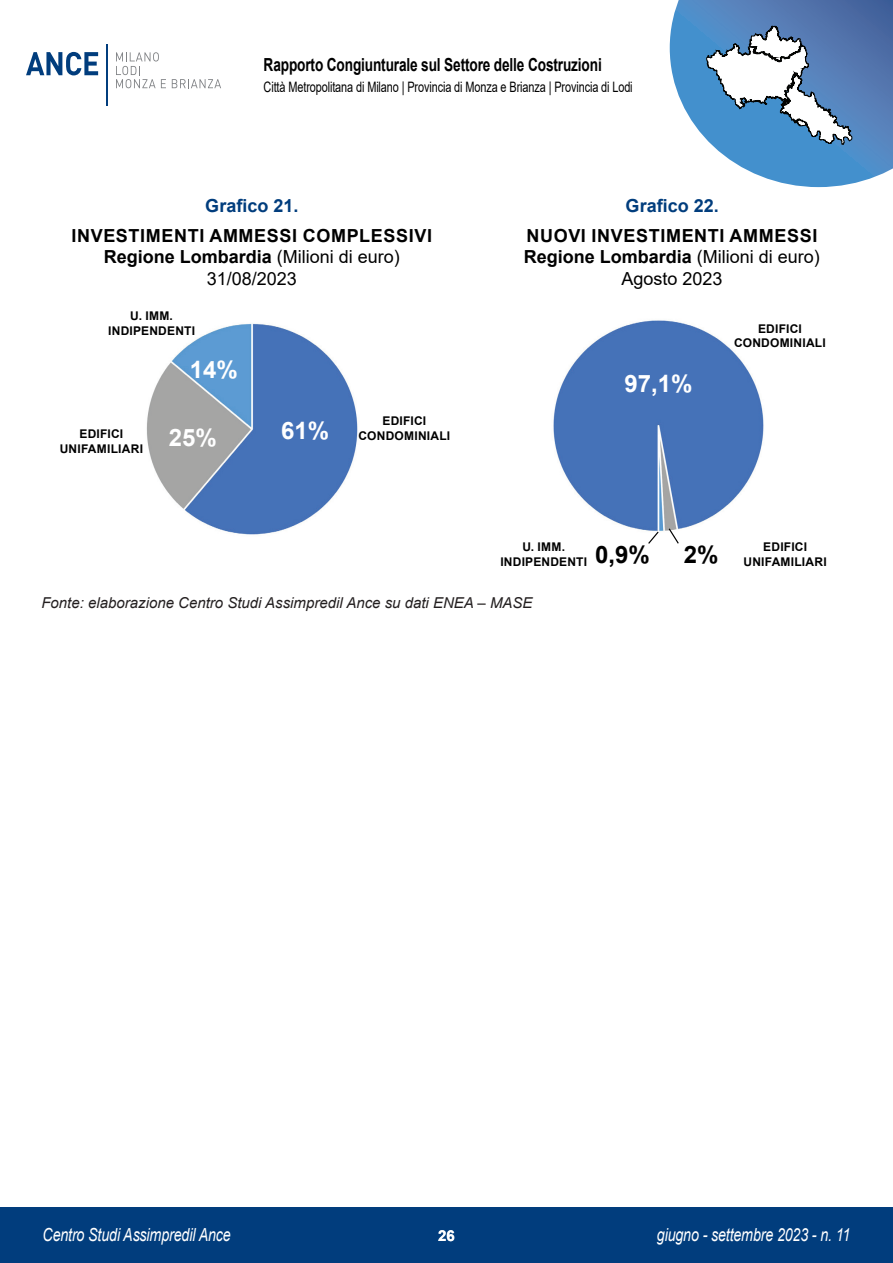
<style>
.page{position:relative;width:893px;height:1263px;background:#fff}
.page>*{position:absolute;margin:0;border:0;box-sizing:border-box;transform-origin:0 0}
.t1{font:700 24px "Arial";color:#fff}
.t2{font:700 24px "Arial";color:#000}
.t3{font:700 18px/21.6px "Arial";letter-spacing:.035em;color:#000;text-align:center}
.t4{font:700 18px/21.6px "Arial";color:#000;text-align:center}
.t5{font:italic 18px "Arial";letter-spacing:-.01em;color:#fff;scale:.79 1}
.t6{font:700 18px "Arial";color:#000;scale:.76 1}
.t7{font:700 18px "Arial";color:#013d7d}
.t8{font:italic 15px "Arial";color:#231f20}
.t9{font:700 15px "Arial";color:#fff}
.t10{font:14.4px "Arial";letter-spacing:-.01em;color:#000;scale:.76 1}
.t11{font:700 12px/14.4px "Arial";letter-spacing:.02em;color:#000;text-align:center}
.s1{font-weight:400}
</style>
<div class="page">
<div style="left:0;top:1207px;width:893px;height:56px;background:#013d7d"></div>
<hr style="left:106px;top:44px;width:2px;height:62px;background:#013d7d">
<svg style="left:26px;top:52px;width:72px;height:23px"></svg>
<svg style="left:116px;top:52px;width:50px;height:36px"></svg>
<svg style="left:172px;top:79px;width:49px;height:9px"></svg>
<svg style="left:670px;top:0;width:223px;height:187px"></svg>
<img style="left:553px;top:320px;width:211px;height:211px">
<img style="left:146px;top:323px;width:212px;height:212px">
<svg style="left:647px;top:530px;width:13px;height:14px"></svg>
<svg style="left:667px;top:527px;width:13px;height:17px"></svg>
<h2 class="t6" style="left:264px;top:52px;width:446px">Rapporto Congiunturale sul Settore delle Costruzioni</h2>
<p class="t10" style="left:264px;top:77px;width:487px">Città Metropolitana di Milano | Provincia di Monza e Brianza | Provincia di Lodi</p>
<h2 class="t7" style="left:205px;top:193px;width:95px">Grafico 21.</h2>
<h2 class="t3" style="left:71px;top:225px;width:362px">INVESTIMENTI AMMESSI COMPLESSIVI<br>Regione Lombardia <span class="s1">(Milioni di euro)<br>31/08/2023</span></h2>
<p class="t11" style="left:108px;top:309px;width:88px">U. IMM.<br>INDIPENDENTI</p>
<h1 class="t1" style="left:190px;top:352px;width:50px">14%</h1>
<h1 class="t1" style="left:169px;top:421px;width:50px">25%</h1>
<h1 class="t1" style="left:281px;top:413px;width:50px">61%</h1>
<p class="t11" style="left:382px;top:414px;width:45px">EDIFICI</p>
<p class="t11" style="left:80px;top:427px;width:45px">EDIFICI</p>
<p class="t11" style="left:359px;top:429px;width:93px">CONDOMINIALI</p>
<p class="t11" style="left:60px;top:441px;width:85px">UNIFAMILIARI</p>
<h2 class="t7" style="left:625px;top:193px;width:95px">Grafico 22.</h2>
<h2 class="t4" style="left:524px;top:225px;width:298px">INVESTIMENTI ammessi<br>Regione Lombardia <span class="s1">(Milioni di euro)<br>Agosto 2023</span></h2>
<h2 class="t4" style="left:526px;top:225px;width:13px">nuovi</h2>
<h1 class="t1" style="left:625px;top:367px;width:70px">97,1%</h1>
<p class="t11" style="left:734px;top:322px;width:93px">EDIFICI<br>CONDOMINIALI</p>
<p class="t11" style="left:500px;top:540px;width:88px">U. IMM.<br>INDIPENDENTI</p>
<h1 class="t2" style="left:684px;top:537px;width:36px">2%</h1>
<p class="t11" style="left:743px;top:540px;width:85px">EDIFICI<br>UNIFAMILIARI</p>
<p class="t8" style="left:41px;top:593px;width:493px">Fonte: elaborazione Centro Studi Assimpredil Ance su dati ENEA – MASE</p>
<h1 class="t2" style="left:595px;top:537px;width:56px">0,9%</h1>
<h2 class="t5" style="left:43px;top:1223px;width:240px">Centro Studi Assimpredil Ance</h2>
<p class="t9" style="left:438px;top:1225px;width:18px">26</p>
<h2 class="t5" style="left:657px;top:1223px;width:246px">giugno - settembre 2023 - n. 11</h2>
</div>
